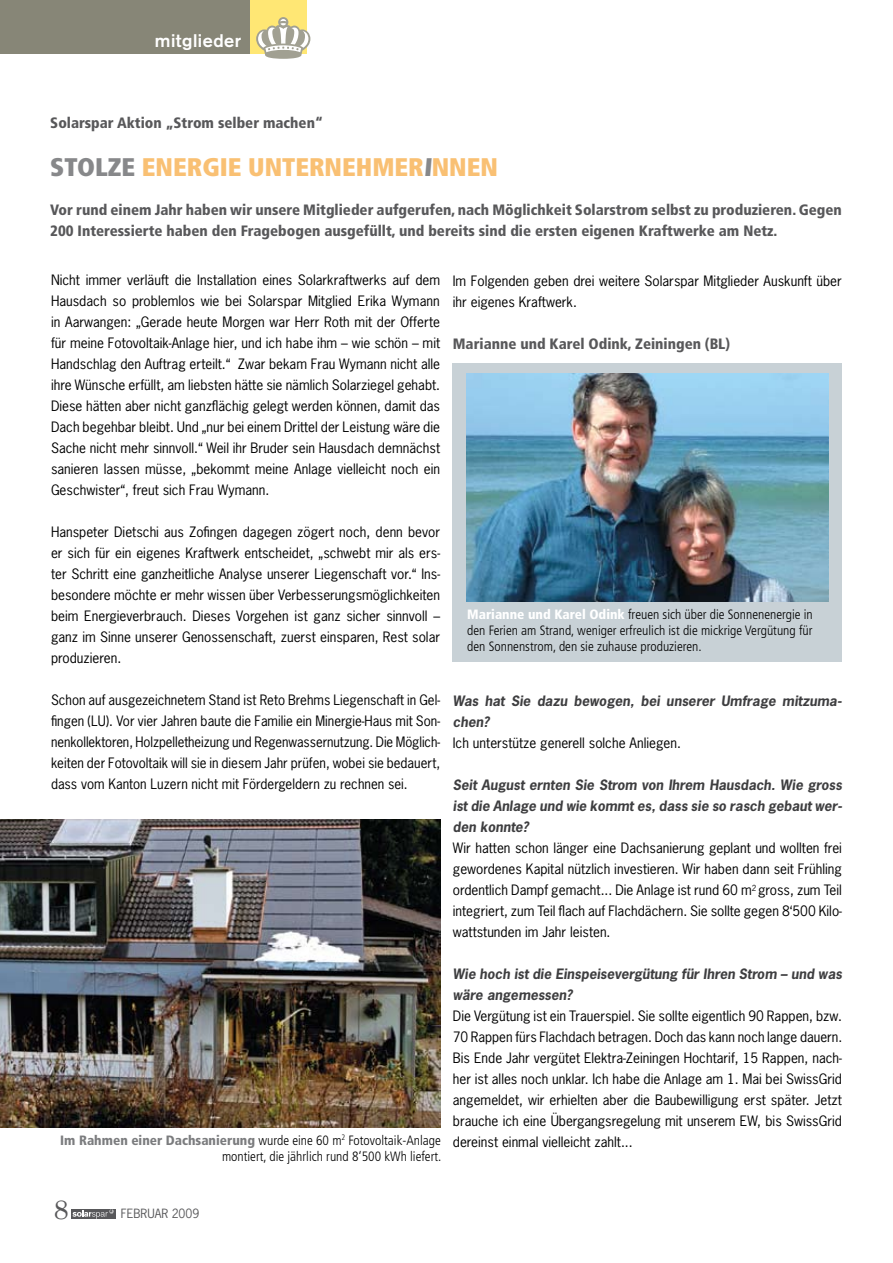
<style>
.page{position:relative;width:893px;height:1263px;background:#fff}
.page>*{position:absolute;margin:0;border:0;box-sizing:border-box;transform-origin:0 0}
.t1{font:27px "Century";color:#58585a}
.t2{font:900 condensed 25.5px "Frutiger";color:#f9c073}
.t3{font:700 18px "Akzidenz Grotesk";letter-spacing:.03em;color:#fff}
.t4{font:900 condensed 15px/21px "Frutiger";color:#58585a}
.t5{font:13.5px/21px "News Gothic Std";color:#000;text-align:justify}
.t6{font:300 condensed 13.5px/16.2px "Frutiger";color:#000;text-align:right}
.t7{font:italic 700 13.5px/21px "News Gothic Std";color:#3e3e40}
.t8{font:12px "News Gothic Std";color:#58585a}
.s1{color:#87888a}
.s2{font-weight:900;color:#7b7c7e}
.s3{font-weight:900;color:#fff}
</style>
<div class="page">
<div style="left:71px;top:1209px;width:45px;height:9px;background:#58585a"></div>
<svg style="left:72px;top:1209px;width:42px;height:10px"></svg>
<div style="left:0;top:0;width:251px;height:54px;background:#878677"></div>
<div style="left:250px;top:0;width:56px;height:54px;background:#ffe774"></div>
<svg style="left:256px;top:17px;width:54px;height:42px"></svg>
<img style="left:0;top:820px;width:440px;height:307px">
<div style="left:453px;top:364px;width:389px;height:298px;background:#c8d1d6"></div>
<img style="left:467px;top:373px;width:361px;height:228px">
<h3 class="t3" style="left:155px;top:30px;width:88px">mitglieder</h3>
<p class="t4" style="left:50px;top:112px;width:274px">Solarspar Aktion „Strom selber machen“</p>
<h2 class="t2" style="left:50px;top:152px;width:449px"><span class="s1">STOLZE</span> ENERGIE UNTERNEHMER<span class="s1">I</span>NNEN</h2>
<p class="t4" style="left:50px;top:199px;width:793px">Vor rund einem Jahr haben wir unsere Mitglieder aufgerufen, nach Möglichkeit Solarstrom selbst zu produzieren. Gegen<br>200 Interessierte haben den Fragebogen ausgefüllt, und bereits sind die ersten eigenen Kraftwerke am Netz.</p>
<p class="t5" style="left:51px;top:269px;width:391px">Nicht immer verläuft die Installation eines Solarkraftwerks auf dem Hausdach so problemlos wie bei Solarspar Mitglied Erika Wymann in Aarwangen: „Gerade heute Morgen war Herr Roth mit der Offerte für meine Fotovoltaik-Anlage hier, und ich habe ihm – wie schön – mit Handschlag den Auftrag erteilt.“ Zwar bekam Frau Wymann nicht alle ihre Wünsche erfüllt, am liebsten hätte sie nämlich Solarziegel gehabt.<br>Diese hätten aber nicht ganzflächig gelegt werden können, damit das Dach begehbar bleibt. Und „nur bei einem Drittel der Leistung wäre die Sache nicht mehr sinnvoll.“ Weil ihr Bruder sein Hausdach demnächst sanieren lassen müsse, „bekommt meine Anlage vielleicht noch ein Geschwister“, freut sich Frau Wymann.</p>
<p class="t5" style="left:51px;top:521px;width:391px">Hanspeter Dietschi aus Zofingen dagegen zögert noch, denn bevor er sich für ein eigenes Kraftwerk entscheidet, „schwebt mir als ers&shy;ter Schritt eine ganzheitliche Analyse unserer Liegenschaft vor.“ Ins&shy;besondere möchte er mehr wissen über Verbesserungsmöglichkeiten beim Energieverbrauch. Dieses Vorgehen ist ganz sicher sinnvoll – ganz im Sinne unserer Genossenschaft, zuerst einsparen, Rest solar produzieren.</p>
<p class="t5" style="left:51px;top:689px;width:391px">Schon auf ausgezeichnetem Stand ist Reto Brehms Liegenschaft in Gel&shy;fingen (LU). Vor vier Jahren baute die Familie ein Minergie-Haus mit Son&shy;nenkollektoren, Holzpelletheizung und Regenwassernutzung. Die Möglich&shy;keiten der Fotovoltaik will sie in diesem Jahr prüfen, wobei sie bedauert, dass vom Kanton Luzern nicht mit Fördergeldern zu rechnen sei.</p>
<p class="t6" style="left:60px;top:1132px;width:383px"><span class="s2">Im Rahmen einer Dachsanierung</span> wurde eine 60 m<sup>2</sup> Fotovoltaik-Anlage montiert, die jährlich rund 8‘500 kWh liefert.</p>
<p class="t5" style="left:453px;top:270px;width:391px">Im Folgenden geben drei weitere Solarspar Mitglieder Auskunft über ihr eigenes Kraftwerk.</p>
<p class="t4" style="left:453px;top:333px;width:279px">Marianne und Karel Odink, Zeiningen (BL)</p>
<p class="t6" style="left:467px;top:606px;width:347px;text-align:justify"><span class="s3">Marianne und Karel Odink</span> freuen sich über die Sonnenenergie in den Ferien am Strand, weniger erfreulich ist die mickrige Vergütung für den Sonnenstrom, den sie zuhause produzieren.</p>
<p class="t7" style="left:453px;top:691px;width:390px">Was hat Sie dazu bewogen, bei unserer Umfrage mitzuma&shy;chen?</p>
<p class="t5" style="left:453px;top:732px;width:230px">Ich unterstütze generell solche Anliegen.</p>
<p class="t7" style="left:453px;top:775px;width:391px;text-align:justify">Seit August ernten Sie Strom von Ihrem Hausdach. Wie gross ist die Anlage und wie kommt es, dass sie so rasch gebaut wer&shy;den konnte?</p>
<p class="t5" style="left:453px;top:837px;width:391px">Wir hatten schon länger eine Dachsanierung geplant und wollten frei gewordenes Kapital nützlich investieren. Wir haben dann seit Frühling ordentlich Dampf gemacht... Die Anlage ist rund 60 m<sup>2</sup> gross, zum Teil integriert, zum Teil flach auf Flachdächern. Sie sollte gegen 8‘500 Kilo&shy;wattstunden im Jahr leisten.</p>
<p class="t7" style="left:453px;top:964px;width:391px">Wie hoch ist die Einspeisevergütung für Ihren Strom – und was wäre angemessen?</p>
<p class="t5" style="left:453px;top:1005px;width:391px">Die Vergütung ist ein Trauerspiel. Sie sollte eigentlich 90 Rappen, bzw.<br>70 Rappen fürs Flachdach betragen. Doch das kann noch lange dauern.<br>Bis Ende Jahr vergütet Elektra-Zeiningen Hochtarif, 15 Rappen, nach&shy;her ist alles noch unklar. Ich habe die Anlage am 1. Mai bei SwissGrid angemeldet, wir erhielten aber die Baubewilligung erst später. Jetzt brauche ich eine Übergangsregelung mit unserem EW, bis SwissGrid dereinst einmal vielleicht zahlt...</p>
<h1 class="t1" style="left:53px;top:1186px;width:17px">8</h1>
<p class="t8" style="left:121px;top:1206px;width:80px">FEBRUAR 2009</p>
</div>
